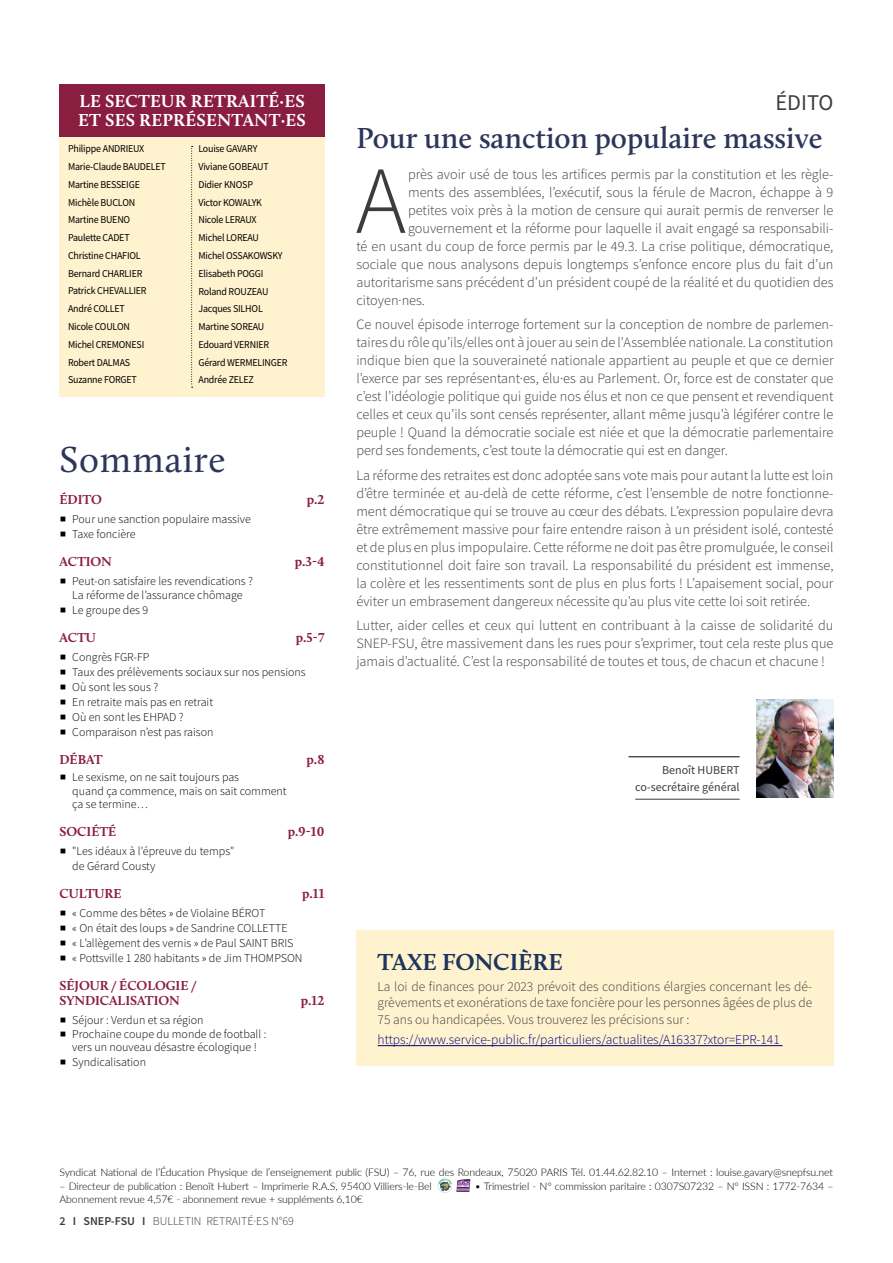
<style>
.page{position:relative;width:893px;height:1263px;background:#fff}
.page>*{position:absolute;margin:0;border:0;box-sizing:border-box;transform-origin:0 0}
.t1{font:300 96.15px "Source Sans Pro";color:#3c3c3b}
.t2{font:37.5px "Calluna";letter-spacing:.02em;color:#2c3658}
.t3{font:600 30px "Calluna";color:#2c3658}
.t4{font:700 24px "Calluna";color:#1c355e}
.t5{font:22.5px "Source Sans Pro";color:#3c3c3b}
.t6{font:700 18px/19.5px "Calluna";letter-spacing:.015em;color:#fff}
.t7{font:300 14.25px/18px "Source Sans Pro";color:#3c3c3b;text-align:justify}
.t8{font:300 13.5px/16.5px "Source Sans Pro";color:#3c3c3b;text-align:justify}
.t9{font:700 13.5px/15px "Calluna";color:#8a1e41}
.t10{font:300 13.5px "Source Sans Pro";color:#000080}
.t11{font:300 12px/13.5px "Source Sans Pro";color:#000;text-align:center}
.t12{font:300 12px "Source Sans Pro";color:#3c3c3b}
.t13{font:12px/16.5px "Source Sans Pro";color:#3c3c3b;text-align:right}
.t14{font:10.5px/17.7px "Source Sans Pro";letter-spacing:-.02em;color:#000;scale:.95 1}
.t15{font:300 10.5px "Lato";letter-spacing:-.01em;color:#000}
.s1{font-weight:200}
.s2{font-weight:600}
</style>
<div class="page">
<svg style="left:438px;top:1178px;width:32px;height:15px"></svg>
<hr style="left:628px;top:756px;width:112px;height:1px;background:#000">
<hr style="left:635px;top:799px;width:105px;height:1px;background:#3c3c3b">
<div style="left:60px;top:136px;width:265px;height:260px;background:#fff2ce"></div>
<div style="left:60px;top:85px;width:265px;height:52px;background:#8a1e41"></div>
<svg style="left:191px;top:146px;width:2px;height:242px"></svg>
<img style="left:757px;top:699px;width:76px;height:98px">
<div style="left:356px;top:930px;width:477px;height:135px;background:#fff2ce"></div>
<hr style="left:378px;top:1045px;width:405px;height:1px;background:#000080">
<p class="t6" style="left:78px;top:90px;width:229px">LE SECTEUR RETRAITÉ·ES<br>ET SES REPRÉSENTANT·ES</p>
<p class="t14" style="left:68px;top:140px;width:105px">Philippe ANDRIEUX<br>Marie-Claude BAUDELET<br>Martine BESSEIGE<br>Michèle BUCLON<br>Martine BUENO<br>Paulette CADET<br>Christine CHAFIOL<br>Bernard CHARLIER<br>Patrick CHEVALLIER<br>André COLLET<br>Nicole COULON<br>Michel CREMONESI<br>Robert DALMAS<br>Suzanne FORGET</p>
<p class="t14" style="left:198px;top:140px;width:95px">Louise GAVARY<br>Viviane GOBEAUT<br>Didier KNOSP<br>Victor KOWALYK<br>Nicole LERAUX<br>Michel LOREAU<br>Michel OSSAKOWSKY<br>Elisabeth POGGI<br>Roland ROUZEAU<br>Jacques SILHOL<br>Martine SOREAU<br>Edouard VERNIER<br>Gérard WERMELINGER<br>Andrée ZELEZ</p>
<h2 class="t2" style="left:60px;top:437px;width:168px">Sommaire</h2>
<p class="t9" style="left:60px;top:492px;width:44px">ÉDITO</p>
<p class="t9" style="left:307px;top:492px;width:19px">p.2</p>
<p class="t11" style="left:60px;top:513px;width:193px"><span class="s1">■</span> Pour une sanction populaire massive</p>
<p class="t11" style="left:60px;top:528px;width:78px"><span class="s1">■</span> Taxe foncière</p>
<p class="t9" style="left:60px;top:554px;width:54px">ACTION</p>
<p class="t9" style="left:295px;top:554px;width:31px">p.3-4</p>
<p class="t11" style="left:60px;top:575px;width:195px"><span class="s1">■</span> Peut-on satisfaire les revendications ?<br>La réforme de l’assurance chômage</p>
<p class="t11" style="left:60px;top:603px;width:90px"><span class="s1">■</span> Le groupe des 9</p>
<p class="t9" style="left:60px;top:629px;width:38px">ACTU</p>
<p class="t9" style="left:296px;top:629px;width:30px">p.5-7</p>
<p class="t11" style="left:60px;top:650px;width:91px"><span class="s1">■</span> Congrès FGR-FP</p>
<p class="t11" style="left:60px;top:665px;width:248px"><span class="s1">■</span> Taux des prélèvements sociaux sur nos pensions</p>
<p class="t11" style="left:60px;top:680px;width:100px"><span class="s1">■</span> Où sont les sous ?</p>
<p class="t11" style="left:60px;top:695px;width:155px"><span class="s1">■</span> En retraite mais pas en retrait</p>
<p class="t11" style="left:60px;top:710px;width:126px"><span class="s1">■</span> Où en sont les EHPAD ?</p>
<p class="t11" style="left:60px;top:725px;width:155px"><span class="s1">■</span> Comparaison n’est pas raison</p>
<p class="t9" style="left:60px;top:751px;width:45px">DÉBAT</p>
<p class="t9" style="left:307px;top:751px;width:19px">p.8</p>
<p class="t11" style="left:72px;top:771px;width:216px;text-align:left;text-indent:-13px"><span class="s1">■</span> Le sexisme, on ne sait toujours pas<br>quand ça commence, mais on sait comment ça se termine…</p>
<p class="t9" style="left:60px;top:824px;width:58px">SOCIÉTÉ</p>
<p class="t9" style="left:288px;top:824px;width:38px">p.9-10</p>
<p class="t11" style="left:72px;top:844px;width:164px;line-height:15px;text-align:left;text-indent:-13px"><span class="s1">■</span> "Les idéaux à l'épreuve du temps" de Gérard Cousty</p>
<p class="t9" style="left:60px;top:886px;width:64px">CULTURE</p>
<p class="t9" style="left:302px;top:886px;width:24px">p.11</p>
<p class="t11" style="left:60px;top:907px;width:207px"><span class="s1">■</span> « Comme des bêtes » de Violaine BÉROT</p>
<p class="t11" style="left:60px;top:922px;width:230px"><span class="s1">■</span> « On était des loups » de Sandrine COLLETTE</p>
<p class="t11" style="left:60px;top:937px;width:235px"><span class="s1">■</span> « L’allègement des vernis » de Paul SAINT BRIS</p>
<p class="t11" style="left:60px;top:952px;width:245px"><span class="s1">■</span> « Pottsville 1 280 habitants » de Jim THOMPSON</p>
<p class="t9" style="left:60px;top:978px;width:138px">SÉJOUR / ÉCOLOGIE /<br>SYNDICALISATION</p>
<p class="t9" style="left:301px;top:993px;width:25px">p.12</p>
<p class="t11" style="left:60px;top:1014px;width:146px"><span class="s1">■</span> Séjour : Verdun et sa région</p>
<p class="t11" style="left:60px;top:1027px;width:208px"><span class="s1">■</span> Prochaine coupe du monde de football : vers un nouveau désastre écologique !</p>
<p class="t11" style="left:60px;top:1056px;width:88px"><span class="s1">■</span> Syndicalisation</p>
<h3 class="t5" style="left:775px;top:88px;width:60px">ÉDITO</h3>
<h3 class="t3" style="left:356px;top:120px;width:468px">Pour une sanction populaire massive</h3>
<h1 class="t1" style="left:356px;top:142px;width:52px">A</h1>
<p class="t7" style="left:408px;top:165px;width:427px">près avoir usé de tous les artifices permis par la constitution et les règle-</p>
<p class="t7" style="left:408px;top:183px;width:427px">ments des assemblées, l’exécutif, sous la férule de Macron, échappe à 9</p>
<p class="t7" style="left:408px;top:201px;width:427px">petites voix près à la motion de censure qui aurait permis de renverser le</p>
<p class="t7" style="left:408px;top:219px;width:427px">gouvernement et la réforme pour laquelle il avait engagé sa responsabili-</p>
<p class="t7" style="left:356px;top:237px;width:479px">té en usant du coup de force permis par le 49.3. La crise politique, démocratique,</p>
<p class="t7" style="left:356px;top:255px;width:479px">sociale que nous analysons depuis longtemps s’enfonce encore plus du fait d’un</p>
<p class="t7" style="left:356px;top:273px;width:479px">autoritarisme sans précédent d’un président coupé de la réalité et du quotidien des</p>
<p class="t7" style="left:356px;top:291px;width:70px">citoyen·nes.</p>
<p class="t7" style="left:356px;top:316px;width:479px">Ce nouvel épisode interroge fortement sur la conception de nombre de parlemen&shy;taires du rôle qu’ils/elles ont à jouer au sein de l’Assemblée nationale. La constitution indique bien que la souveraineté nationale appartient au peuple et que ce dernier l’exerce par ses représentant·es, élu·es au Parlement. Or, force est de constater que c’est l’idéologie politique qui guide nos élus et non ce que pensent et revendiquent celles et ceux qu’ils sont censés représenter, allant même jusqu’à légiférer contre le peuple ! Quand la démocratie sociale est niée et que la démocratie parlementaire perd ses fondements, c’est toute la démocratie qui est en danger.</p>
<p class="t7" style="left:356px;top:466px;width:479px">La réforme des retraites est donc adoptée sans vote mais pour autant la lutte est loin d’être terminée et au-delà de cette réforme, c’est l’ensemble de notre fonctionne&shy;ment démocratique qui se trouve au cœur des débats. L’expression populaire devra être extrêmement massive pour faire entendre raison à un président isolé, contesté et de plus en plus impopulaire. Cette réforme ne doit pas être promulguée, le conseil constitutionnel doit faire son travail. La responsabilité du président est immense, la colère et les ressentiments sont de plus en plus forts ! L’apaisement social, pour éviter un embrasement dangereux nécessite qu’au plus vite cette loi soit retirée.</p>
<p class="t7" style="left:356px;top:616px;width:479px">Lutter, aider celles et ceux qui luttent en contribuant à la caisse de solidarité du SNEP-FSU, être massivement dans les rues pour s’exprimer, tout cela reste plus que jamais d’actualité. C’est la responsabilité de toutes et tous, de chacun et chacune !</p>
<p class="t13" style="left:635px;top:762px;width:106px">Benoît HUBERT co-secrétaire général</p>
<h3 class="t4" style="left:378px;top:947px;width:187px">TAXE FONCIÈRE</h3>
<p class="t8" style="left:378px;top:978px;width:436px">La loi de finances pour 2023 prévoit des conditions élargies concernant les dé&shy;grèvements et exonérations de taxe foncière pour les personnes âgées de plus de 75 ans ou handicapées. Vous trouverez les précisions sur :</p>
<p class="t10" style="left:378px;top:1031px;width:404px">https://www.service-public.fr/particuliers/actualites/A16337?xtor=EPR-141</p>
<p class="t15" style="left:60px;top:1165px;width:775px">Syndicat National de l’Éducation Physique de l’enseignement public (FSU) – 76, rue des Rondeaux, 75020 PARIS Tél. 01.44.62.82.10 – Internet : louise.gavary@snepfsu.net</p>
<p class="t15" style="left:60px;top:1179px;width:374px">– Directeur de publication : Benoît Hubert – Imprimerie R.A.S, 95400 Villiers-le-Bel</p>
<p class="t15" style="left:475px;top:1179px;width:360px">• Trimestriel - N° commission paritaire : 0307S07232 – N° ISSN : 1772-7634 –</p>
<p class="t15" style="left:60px;top:1192px;width:305px">Abonnement revue 4,57€ - abonnement revue + suppléments 6,10€</p>
<p class="t12" style="left:60px;top:1214px;width:236px"><span class="s2">2 I SNEP-FSU I</span> BULLETIN RETRAITÉ·ES N°69</p>
</div>
